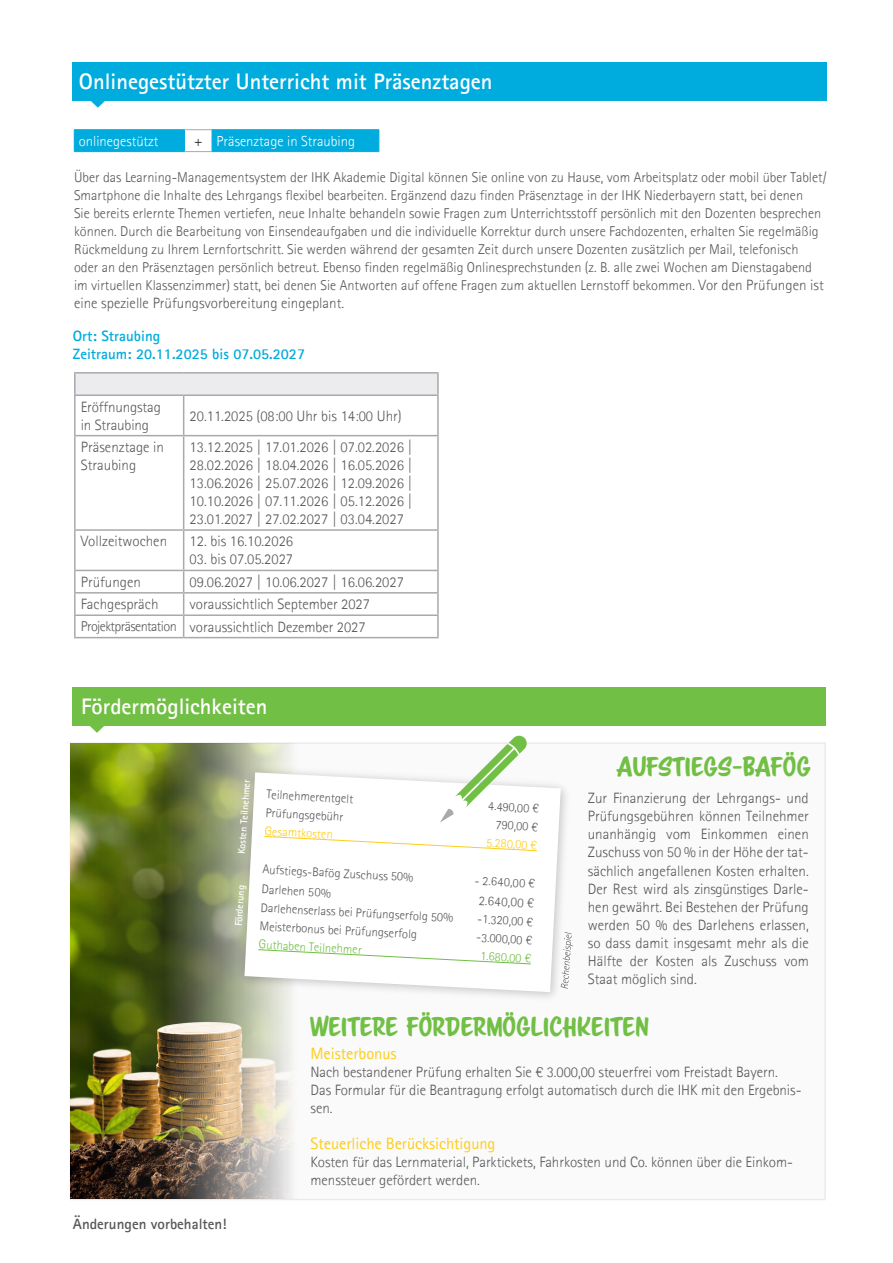
<style>
.page{position:relative;width:893px;height:1263px;background:#fff}
.page>*{position:absolute;margin:0;border:0;box-sizing:border-box;transform-origin:0 0}
.Fließtext{font:24px "Scriptorama Markdown JF";color:#71bf44}
.t1{font:700 22.5px "Agfa Rotis Sans Serif";color:#fff}
.Fließtext-2{font:16.5px "Agfa Rotis Sans Serif";letter-spacing:-.005em;color:#fecd19}
.Fließtext-3{font:300 15px/17.9px "Agfa Rotis Sans Serif";letter-spacing:-.005em;color:#57585a}
.Aufzählung_mit_Punkten__ganz_links{font:300 15px/18px "Agfa Rotis Sans Serif";color:#57585a;text-align:justify}
.Fließtext-4{font:700 15px "Agfa Rotis Sans Serif";color:#00acdd}
.Lauftext_WBP{font:300 15px "Agfa Rotis Sans Serif";color:#57585a}
.Fließtext-5{font:700 15px "Agfa Rotis Sans Serif";color:#57585a}
.t2{font:300 14.55px "Agfa Rotis Sans Serif";color:#fff}
.t3{font:300 14.55px "Agfa Rotis Sans Serif";color:#231f20}
.Lauftext_WBP-2{font:300 14.25px/18px "Agfa Rotis Sans Serif";color:#57585a}
.Fließtext-6{font:300 14.25px "Agfa Rotis Sans Serif";letter-spacing:-.04em;color:#57585a}
.t4{font:300 13.35px "Agfa Rotis Sans Serif";color:#57585a}
.t5{font:300 12.6px "Agfa Rotis Sans Serif";color:#57585a}
.t6{font:300 12.6px "Agfa Rotis Sans Serif";color:#71bf44}
.t7{font:300 12.6px "Agfa Rotis Sans Serif";color:#fecd19}
.Fließtext-7{font:700 10.05px "Agfa Rotis Sans Serif";color:#fff}
.s1{font-size:15px}
</style>
<div class="page">
<div style="left:73px;top:63px;width:754px;height:38px;background:#00acdd"></div>
<svg style="left:91px;top:101px;width:14px;height:7px"></svg>
<svg style="left:74px;top:129px;width:306px;height:23px;background:#18b3df"></svg>
<hr style="left:212px;top:151px;width:167px;height:1px;background:#00acdd">
<div style="left:75px;top:373px;width:363px;height:22px;background:#ececee"></div>
<svg style="left:76px;top:396px;width:361px;height:241px"></svg>
<hr style="left:74px;top:372px;width:110px;height:2px;background:#a8a9ad">
<hr style="left:74px;top:374px;width:2px;height:20px;background:#a8a9ad">
<hr style="left:184px;top:372px;width:255px;height:2px;background:#a8a9ad">
<hr style="left:74px;top:394px;width:110px;height:2px;background:#a8a9ad">
<hr style="left:74px;top:396px;width:2px;height:39px;background:#a8a9ad">
<hr style="left:184px;top:394px;width:255px;height:2px;background:#a8a9ad">
<hr style="left:74px;top:435px;width:110px;height:1px;background:#a8a9ad">
<hr style="left:74px;top:436px;width:2px;height:93px;background:#a8a9ad">
<hr style="left:184px;top:435px;width:255px;height:1px;background:#a8a9ad">
<hr style="left:74px;top:529px;width:110px;height:2px;background:#a8a9ad">
<hr style="left:74px;top:531px;width:2px;height:39px;background:#a8a9ad">
<hr style="left:184px;top:529px;width:255px;height:2px;background:#a8a9ad">
<hr style="left:74px;top:570px;width:110px;height:1px;background:#a8a9ad">
<hr style="left:74px;top:571px;width:2px;height:21px;background:#a8a9ad">
<hr style="left:184px;top:570px;width:255px;height:1px;background:#a8a9ad">
<hr style="left:74px;top:592px;width:110px;height:2px;background:#a8a9ad">
<hr style="left:74px;top:594px;width:2px;height:20px;background:#a8a9ad">
<hr style="left:184px;top:592px;width:255px;height:2px;background:#a8a9ad">
<hr style="left:74px;top:614px;width:110px;height:2px;background:#a8a9ad">
<hr style="left:74px;top:616px;width:2px;height:21px;background:#a8a9ad">
<hr style="left:184px;top:614px;width:255px;height:2px;background:#a8a9ad">
<hr style="left:74px;top:637px;width:110px;height:1px;background:#a8a9ad">
<hr style="left:184px;top:637px;width:255px;height:1px;background:#a8a9ad">
<hr style="left:437px;top:374px;width:2px;height:20px;background:#a8a9ad">
<hr style="left:183px;top:396px;width:1px;height:39px;background:#a8a9ad">
<hr style="left:437px;top:396px;width:2px;height:39px;background:#a8a9ad">
<hr style="left:183px;top:436px;width:1px;height:93px;background:#a8a9ad">
<hr style="left:437px;top:436px;width:2px;height:93px;background:#a8a9ad">
<hr style="left:183px;top:531px;width:1px;height:39px;background:#a8a9ad">
<hr style="left:437px;top:531px;width:2px;height:39px;background:#a8a9ad">
<hr style="left:437px;top:571px;width:2px;height:21px;background:#a8a9ad">
<hr style="left:437px;top:594px;width:2px;height:20px;background:#a8a9ad">
<svg style="left:183px;top:571px;width:1px;height:66px"></svg>
<hr style="left:437px;top:616px;width:2px;height:21px;background:#a8a9ad">
<div style="left:70px;top:742px;width:756px;height:458px;background:#fafafa;border:2px solid #ebebed"></div>
<img style="left:70px;top:743px;width:285px;height:456px">
<div style="left:236px;top:763px;width:333px;height:238px;background:#231f20;opacity:.13"></div>
<svg style="left:244px;top:772px;width:317px;height:220px"></svg>
<svg style="left:264px;top:836px;width:273px;height:15px"></svg>
<svg style="left:258px;top:949px;width:273px;height:15px"></svg>
<svg style="left:440px;top:735px;width:87px;height:88px"></svg>
<svg style="left:561px;top:932px;width:12px;height:57px"></svg>
<div style="left:72px;top:688px;width:753px;height:38px;background:#71bf44"></div>
<svg style="left:90px;top:726px;width:14px;height:7px"></svg>
<p class="t1" style="left:79px;top:67px;width:415px">Onlinegestützter Unterricht mit Präsenztagen</p>
<p class="t2" style="left:79px;top:132px;width:81px">onlinegestützt</p>
<p class="t3" style="left:194px;top:132px;width:10px">+</p>
<p class="t2" style="left:217px;top:132px;width:140px">Präsenztage in Straubing</p>
<p class="Lauftext_WBP-2" style="left:74px;top:168px;width:754px">Über das Learning-Managementsystem der IHK Akademie Digital können Sie online von zu Hause, vom Arbeitsplatz oder mobil über Tablet/ Smartphone die Inhalte des Lehrgangs flexibel bearbeiten. Ergänzend dazu finden Präsenztage in der IHK Niederbayern statt, bei denen<br>Sie bereits erlernte Themen vertiefen, neue Inhalte behandeln sowie Fragen zum Unterrichtsstoff persönlich mit den Dozenten besprechen können. Durch die Bearbeitung von Einsendeaufgaben und die individuelle Korrektur durch unsere Fachdozenten, erhalten Sie regelmäßig Rückmeldung zu Ihrem Lernfortschritt. Sie werden während der gesamten Zeit durch unsere Dozenten zusätzlich per Mail, telefonisch<br>oder an den Präsenztagen persönlich betreut. Ebenso finden regelmäßig Onlinesprechstunden (z. B. alle zwei Wochen am Dienstagabend im virtuellen Klassenzimmer) statt, bei denen Sie Antworten auf offene Fragen zum aktuellen Lernstoff bekommen. <span class="s1">Vor den Prüfungen ist</span></p>
<p class="Lauftext_WBP" style="left:74px;top:294px;width:272px">eine spezielle Prüfungsvorbereitung eingeplant.</p>
<p class="Fließtext-4" style="left:73px;top:326px;width:89px">Ort: Straubing</p>
<p class="Fließtext-4" style="left:73px;top:344px;width:234px">Zeitraum: 20.11.2025 bis 07.05.2027</p>
<p class="Fließtext-3" style="left:81px;top:397px;width:82px">Eröffnungstag</p>
<p class="Fließtext-3" style="left:81px;top:415px;width:70px">in Straubing</p>
<p class="Fließtext-3" style="left:81px;top:438px;width:85px">Präsenztage in</p>
<p class="Fließtext-3" style="left:81px;top:456px;width:57px">Straubing</p>
<p class="Fließtext-3" style="left:190px;top:406px;width:214px">20.11.2025 (08:00 Uhr bis 14:00 Uhr)</p>
<p class="Fließtext-3" style="left:190px;top:438px;width:224px">13.12.2025 | 17.01.2026 | 07.02.2026 |</p>
<p class="Fließtext-3" style="left:190px;top:456px;width:224px">28.02.2026 | 18.04.2026 | 16.05.2026 |</p>
<p class="Fließtext-3" style="left:190px;top:474px;width:224px">13.06.2026 | 25.07.2026 | 12.09.2026 |</p>
<p class="Fließtext-3" style="left:190px;top:492px;width:224px">10.10.2026 | 07.11.2026 | 05.12.2026 |<br>23.01.2027 | 27.02.2027 | 03.04.2027</p>
<p class="Fließtext-3" style="left:81px;top:532px;width:88px">Vollzeitwochen</p>
<p class="Fließtext-3" style="left:190px;top:532px;width:105px">12. bis 16.10.2026</p>
<p class="Fließtext-3" style="left:190px;top:550px;width:105px">03. bis 07.05.2027</p>
<p class="Fließtext-3" style="left:81px;top:573px;width:62px">Prüfungen</p>
<p class="Fließtext-3" style="left:190px;top:573px;width:216px">09.06.2027 | 10.06.2027 | 16.06.2027</p>
<p class="Fließtext-3" style="left:81px;top:595px;width:79px">Fachgespräch</p>
<p class="Fließtext-3" style="left:190px;top:595px;width:182px">voraussichtlich September 2027</p>
<p class="Fließtext-6" style="left:81px;top:618px;width:98px">Projektpräsentation</p>
<p class="Fließtext-3" style="left:190px;top:617px;width:177px">voraussichtlich Dezember 2027</p>
<p class="t1" style="left:81px;top:692px;width:188px">Fördermöglichkeiten</p>
<p class="Fließtext-7" style="left:235px;top:853px;width:76px;rotate:-86deg">Kosten Teilnehmer</p>
<p class="Fließtext-7" style="left:232px;top:926px;width:43px;rotate:-86deg">Förderung</p>
<p class="t5" style="left:267px;top:787px;width:88px;rotate:3deg">Teilnehmerentgelt</p>
<p class="t5" style="left:266px;top:805px;width:79px;rotate:3deg">Prüfungsgebühr</p>
<p class="t7" style="left:265px;top:823px;width:70px;rotate:3deg">Gesamtkosten</p>
<p class="t5" style="left:263px;top:862px;width:152px;rotate:3deg">Aufstiegs-Bafög Zuschuss 50%</p>
<p class="t5" style="left:262px;top:882px;width:71px;rotate:3deg">Darlehen 50%</p>
<p class="t5" style="left:261px;top:900px;width:194px;rotate:3deg">Darlehenserlass bei Prüfungserfolg 50%</p>
<p class="t5" style="left:260px;top:918px;width:159px;rotate:3deg">Meisterbonus bei Prüfungserfolg</p>
<p class="t6" style="left:259px;top:936px;width:105px;rotate:3deg">Guthaben Teilnehmer</p>
<p class="t5" style="left:489px;top:798px;width:52px;rotate:3deg">4.490,00 €</p>
<p class="t5" style="left:496px;top:817px;width:44px;rotate:3deg">790,00 €</p>
<p class="t7" style="left:487px;top:835px;width:52px;rotate:3deg">5.280,00 €</p>
<p class="t5" style="left:475px;top:873px;width:62px;rotate:3deg">- 2.640,00 €</p>
<p class="t4" style="left:479px;top:892px;width:57px;rotate:3deg">2.640,00 €</p>
<p class="t5" style="left:478px;top:911px;width:57px;rotate:3deg">-1.320,00 €</p>
<p class="t5" style="left:477px;top:930px;width:57px;rotate:3deg">-3.000,00 €</p>
<p class="t6" style="left:481px;top:948px;width:52px;rotate:3deg">1.680,00 €</p>
<p class="Fließtext" style="left:617px;top:751px;width:195px">AUFSTIEGS-BAFÖG</p>
<p class="Aufzählung_mit_Punkten__ganz_links" style="left:588px;top:789px;width:222px">Zur Finanzierung der Lehrgangs- und Prüfungsgebühren können Teilnehmer unanhängig vom Einkommen einen Zuschuss von 50 % in der Höhe der tat&shy;sächlich angefallenen Kosten erhalten.<br>Der Rest wird als zinsgünstiges Darle&shy;hen gewährt. Bei Bestehen der Prüfung werden 50 % des Darlehens erlassen, so dass damit insgesamt mehr als die Hälfte der Kosten als Zuschuss vom Staat möglich sind.</p>
<p class="Fließtext-5" style="left:73px;top:1214px;width:155px">Änderungen vorbehalten!</p>
<p class="Fließtext" style="left:311px;top:1011px;width:340px">WEITERE FÖRDERMÖGLICHKEITEN</p>
<p class="Fließtext-2" style="left:311px;top:1043px;width:88px">Meisterbonus</p>
<p class="Fließtext-3" style="left:311px;top:1063px;width:492px">Nach bestandener Prüfung erhalten Sie € 3.000,00 steuerfrei vom Freistadt Bayern.<br>Das Formular für die Beantragung erfolgt automatisch durch die IHK mit den Ergebnis&shy;sen.</p>
<p class="Fließtext-2" style="left:311px;top:1133px;width:187px">Steuerliche Berücksichtigung</p>
<p class="Fließtext-3" style="left:311px;top:1153px;width:484px">Kosten für das Lernmaterial, Parktickets, Fahrkosten und Co. können über die Einkom&shy;menssteuer gefördert werden.</p>
</div>
